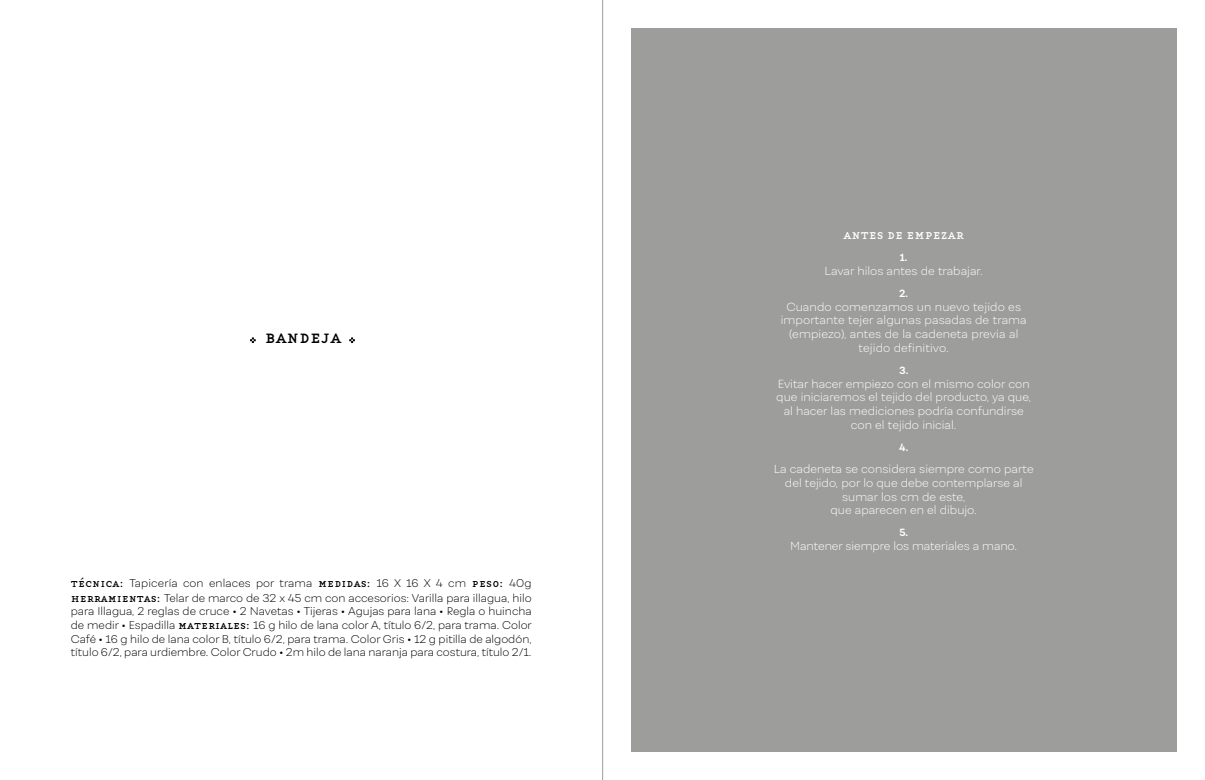
<style>
.page{position:relative;width:1205px;height:780px;background:#fff}
.page>*{position:absolute;margin:0;border:0;box-sizing:border-box;transform-origin:0 0}
.Título_Text{font:18.75px "Base Twelve Serif Smallcaps";color:#000}
.Instrucciones{font:13.75px "Base Twelve Serif Smallcaps";color:#fff}
.text_bull_123{font:200 11.25px/13.8px "Fibra One";color:#fff;text-align:center}
.Instrucciones-2{font:200 10.75px/14.4px "Fibra One";color:#000}
.text_bull_123-2{font:700 10px "Fibra One";color:#fff}
.s1{font-family:"Base Twelve Serif Smallcaps";font-weight:400;font-size:12px}
</style>
<div class="page">
<hr style="left:602px;top:0;width:1px;height:780px;background:#9d9d9c">
<svg style="left:250px;top:337px;width:6px;height:6px"></svg>
<svg style="left:349px;top:337px;width:6px;height:6px"></svg>
<div style="left:631px;top:28px;width:545px;height:723px;background:#9d9d9c"></div>
<p class="Título_Text" style="left:265px;top:325px;width:78px">bandeja</p>
<p class="Instrucciones-2" style="left:71px;top:576px;width:462px"><span class="s1">técnica:</span> Tapicería con enlaces por trama <span class="s1">medidas:</span> 16 X 16 X 4 cm <span class="s1">peso:</span> 40g <span class="s1">herramientas:</span> Telar de marco de 32 x 45 cm con accesorios: Varilla para illagua, hilo</p>
<p class="Instrucciones-2" style="left:71px;top:603px;width:462px">para Illagua, 2 reglas de cruce • 2 Navetas • Tijeras • Agujas para lana • Regla o huincha de medir • Espadilla <span class="s1">materiales:</span> 16 g hilo de lana color A, título 6/2, para trama. Color</p>
<p class="Instrucciones-2" style="left:71px;top:632px;width:462px;line-height:13.2px">Café • 16 g hilo de lana color B, título 6/2, para trama. Color Gris • 12 g pitilla de algodón, título 6/2, para urdiembre. Color Crudo • 2m hilo de lana naranja para costura, título 2/1.</p>
<p class="Instrucciones" style="left:843px;top:226px;width:122px">antes de empezar</p>
<p class="text_bull_123-2" style="left:900px;top:251px;width:9px">1.</p>
<p class="text_bull_123" style="left:824px;top:264px;width:160px">Lavar hilos antes de trabajar.</p>
<p class="text_bull_123-2" style="left:899px;top:287px;width:10px">2.</p>
<p class="text_bull_123" style="left:781px;top:299px;width:248px">Cuando comenzamos un nuevo tejido es importante tejer algunas pasadas de trama (empiezo), antes de la cadeneta previa al tejido definitivo.</p>
<p class="text_bull_123-2" style="left:899px;top:364px;width:11px">3.</p>
<p class="text_bull_123" style="left:776px;top:376px;width:256px">Evitar hacer empiezo con el mismo color con que iniciaremos el tejido del producto, ya que, al hacer las mediciones podría confundirse con el tejido inicial.</p>
<p class="text_bull_123-2" style="left:899px;top:441px;width:11px">4.</p>
<p class="text_bull_123" style="left:774px;top:462px;width:261px">La cadeneta se considera siempre como parte del tejido, por lo que debe contemplarse al sumar los cm de este,<br>que aparecen en el dibujo.</p>
<p class="text_bull_123-2" style="left:899px;top:526px;width:10px">5.</p>
<p class="text_bull_123" style="left:790px;top:539px;width:228px">Mantener siempre los materiales a mano.</p>
</div>
